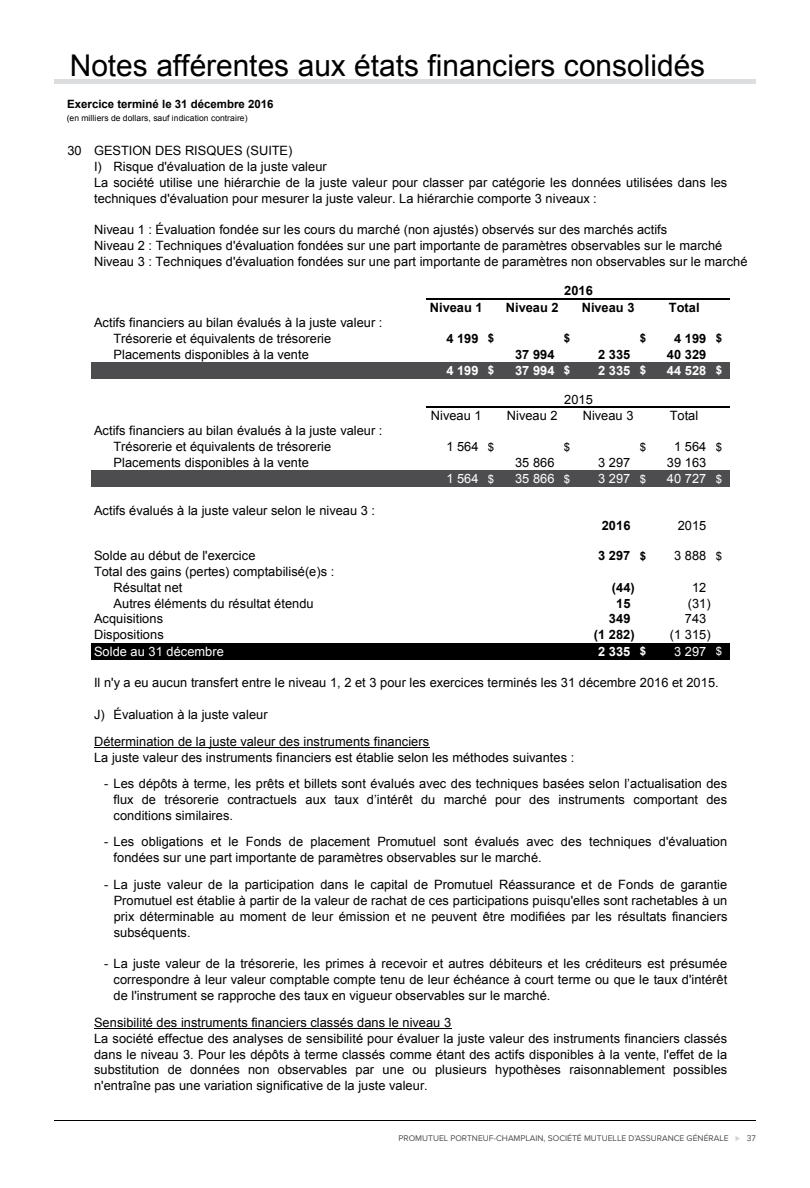
<style>
.page{position:relative;width:810px;height:1188px;background:#fff}
.page>*{position:absolute;margin:0;border:0;box-sizing:border-box;transform-origin:0 0}
.t1{font:30px "Arial";color:#000}
.t2{font:12.9px/15.9px "Arial";letter-spacing:.005em;color:#000}
.t3{font:700 12.9px "Arial";letter-spacing:.005em;color:#000}
.t4{font:12.9px "Arial";letter-spacing:.005em;color:#fff}
.t5{font:700 12.9px "Arial";letter-spacing:.005em;color:#fff}
.t6{font:700 11.4px "Arial";letter-spacing:-.005em;color:#000}
.t7{font:11.4px "Arial";color:#000}
.t8{font:8.55px "Proxima Nova";color:#4d4d4f}
.t9{font:8.55px "Arial";letter-spacing:.005em;color:#000}
.s1{font-size:11.4px}
.s2{color:#d1d3d4}
</style>
<div class="page">
<hr style="left:54px;top:1120px;width:702px;height:1px;background:#000">
<hr style="left:54px;top:79px;width:702px;height:4px;background:#dcddde">
<div style="left:92px;top:362px;width:638px;height:16px;background:#4d4d4f"></div>
<div style="left:92px;top:471px;width:638px;height:16px;background:#4d4d4f"></div>
<div style="left:92px;top:643px;width:638px;height:16px;background:#000"></div>
<hr style="left:94px;top:747px;width:336px;height:1px;background:#000">
<hr style="left:94px;top:1028px;width:357px;height:1px;background:#000">
<hr style="left:426px;top:298px;width:304px;height:1px;background:#000">
<hr style="left:426px;top:407px;width:304px;height:1px;background:#000">
<h1 class="t1" style="left:70px;top:46px;width:637px">Notes afférentes aux états financiers consolidés</h1>
<p class="t6" style="left:67px;top:97px;width:208px">Exercice terminé le 31 décembre 2016</p>
<p class="t9" style="left:67px;top:112px;width:182px">(en milliers de dollars, sauf indication contraire)</p>
<p class="t2" style="left:94px;top:142px;width:234px;text-indent:-27px">30 GESTION DES RISQUES (SUITE)<br>I) Risque d'évaluation de la juste valeur</p>
<p class="t2" style="left:94px;top:174px;width:635px">La société utilise une hiérarchie de la juste valeur pour classer par catégorie les données utilisées dans les techniques d'évaluation pour mesurer la juste valeur. La hiérarchie comporte 3 niveaux :</p>
<p class="t2" style="left:94px;top:222px;width:655px">Niveau 1 : Évaluation fondée sur les cours du marché (non ajustés) observés sur des marchés actifs<br>Niveau 2 : Techniques d'évaluation fondées sur une part importante de paramètres observables sur le marché<br>Niveau 3 : Techniques d'évaluation fondées sur une part importante de paramètres non observables sur le marché</p>
<p class="t3" style="left:564px;top:282px;width:30px">2016</p>
<p class="t2" style="left:114px;top:314px;width:270px;text-indent:-19px">Actifs financiers au bilan évalués à la juste valeur :<br>Trésorerie et équivalents de trésorerie</p>
<p class="t3" style="left:430px;top:299px;width:54px">Niveau 1</p>
<p class="t3" style="left:506px;top:299px;width:54px">Niveau 2</p>
<p class="t3" style="left:582px;top:299px;width:54px">Niveau 3</p>
<p class="t3" style="left:669px;top:299px;width:32px">Total</p>
<p class="t3" style="left:446px;top:330px;width:49px">4 199 <span class="s1">$</span></p>
<p class="t6" style="left:564px;top:331px;width:8px">$</p>
<p class="t6" style="left:640px;top:331px;width:8px">$</p>
<p class="t3" style="left:674px;top:330px;width:49px">4 199 <span class="s1">$</span></p>
<p class="t2" style="left:114px;top:346px;width:197px">Placements disponibles à la vente</p>
<p class="t3" style="left:515px;top:345px;width:41px">37 994</p>
<p class="t3" style="left:598px;top:345px;width:34px">2 335</p>
<p class="t3" style="left:667px;top:345px;width:41px">40 329</p>
<p class="t5" style="left:446px;top:362px;width:49px">4 199 <span class="s1">$</span></p>
<p class="t5" style="left:515px;top:362px;width:57px">37 994 <span class="s1">$</span></p>
<p class="t5" style="left:598px;top:362px;width:49px">2 335 <span class="s1">$</span></p>
<p class="t5" style="left:667px;top:362px;width:57px">44 528 <span class="s1">$</span></p>
<p class="t2" style="left:431px;top:407px;width:52px">Niveau 1</p>
<p class="t2" style="left:507px;top:407px;width:52px">Niveau 2</p>
<p class="t2" style="left:583px;top:407px;width:52px">Niveau 3</p>
<p class="t2" style="left:670px;top:407px;width:30px">Total</p>
<p class="t2" style="left:114px;top:423px;width:270px;text-indent:-19px">Actifs financiers au bilan évalués à la juste valeur :<br>Trésorerie et équivalents de trésorerie</p>
<p class="t2" style="left:564px;top:391px;width:30px">2015</p>
<p class="t2" style="left:446px;top:439px;width:49px">1 564 <span class="s1">$</span></p>
<p class="t7" style="left:564px;top:439px;width:8px">$</p>
<p class="t7" style="left:640px;top:439px;width:8px">$</p>
<p class="t2" style="left:674px;top:439px;width:49px">1 564 <span class="s1">$</span></p>
<p class="t2" style="left:114px;top:455px;width:197px">Placements disponibles à la vente</p>
<p class="t2" style="left:515px;top:455px;width:41px">35 866</p>
<p class="t2" style="left:598px;top:455px;width:34px">3 297</p>
<p class="t2" style="left:667px;top:455px;width:41px">39 163</p>
<p class="t4" style="left:446px;top:470px;width:49px">1 564 <span class="s1">$</span></p>
<p class="t4" style="left:515px;top:470px;width:57px">35 866 <span class="s1">$</span></p>
<p class="t4" style="left:598px;top:470px;width:49px">3 297 <span class="s1">$</span></p>
<p class="t4" style="left:667px;top:470px;width:57px">40 727 <span class="s1">$</span></p>
<p class="t2" style="left:94px;top:503px;width:283px">Actifs évalués à la juste valeur selon le niveau 3 :</p>
<p class="t3" style="left:602px;top:517px;width:30px">2016</p>
<p class="t2" style="left:678px;top:518px;width:30px">2015</p>
<p class="t2" style="left:94px;top:548px;width:163px">Solde au début de l'exercice</p>
<p class="t3" style="left:598px;top:547px;width:49px">3 297 <span class="s1">$</span></p>
<p class="t2" style="left:674px;top:548px;width:49px">3 888 <span class="s1">$</span></p>
<p class="t2" style="left:114px;top:563px;width:222px;text-indent:-20px">Total des gains (pertes) comptabilisé(e)s :<br>Résultat net</p>
<p class="t3" style="left:612px;top:579px;width:24px">(44)</p>
<p class="t2" style="left:692px;top:579px;width:16px">12</p>
<p class="t2" style="left:114px;top:595px;width:202px">Autres éléments du résultat étendu</p>
<p class="t3" style="left:616px;top:594px;width:16px">15</p>
<p class="t2" style="left:688px;top:595px;width:24px">(31)</p>
<p class="t2" style="left:94px;top:611px;width:71px">Acquisitions</p>
<p class="t3" style="left:609px;top:610px;width:23px">349</p>
<p class="t2" style="left:685px;top:611px;width:23px">743</p>
<p class="t2" style="left:94px;top:627px;width:71px">Dispositions</p>
<p class="t3" style="left:594px;top:626px;width:42px">(1 282)</p>
<p class="t2" style="left:670px;top:627px;width:42px">(1 315)</p>
<p class="t4" style="left:94px;top:643px;width:131px">Solde au 31 décembre</p>
<p class="t5" style="left:598px;top:643px;width:49px">2 335 <span class="s1">$</span></p>
<p class="t4" style="left:674px;top:643px;width:49px">3 297 <span class="s1">$</span></p>
<p class="t2" style="left:94px;top:675px;width:626px">Il n'y a eu aucun transfert entre le niveau 1, 2 et 3 pour les exercices terminés les 31 décembre 2016 et 2015.</p>
<p class="t2" style="left:94px;top:701px;width:337px;line-height:26.8px">J) Évaluation à la juste valeur<br>Détermination de la juste valeur des instruments financiers</p>
<p class="t2" style="left:94px;top:749px;width:482px">La juste valeur des instruments financiers est établie selon les méthodes suivantes :</p>
<p class="t2" style="left:104px;top:776px;width:624px">- Les dépôts à terme, les prêts et billets sont évalués avec des techniques basées selon l’actualisation des</p>
<p class="t2" style="left:114px;top:792px;width:615px">flux de trésorerie contractuels aux taux d’intérêt du marché pour des instruments comportant des conditions similaires.</p>
<p class="t2" style="left:104px;top:834px;width:625px">- Les obligations et le Fonds de placement Promutuel sont évalués avec des techniques d'évaluation</p>
<p class="t2" style="left:104px;top:877px;width:625px">- La juste valeur de la participation dans le capital de Promutuel Réassurance et de Fonds de garantie</p>
<p class="t2" style="left:114px;top:850px;width:430px">fondées sur une part importante de paramètres observables sur le marché.</p>
<p class="t2" style="left:114px;top:892px;width:615px;text-align:justify">Promutuel est établie à partir de la valeur de rachat de ces participations puisqu'elles sont rachetables à un prix déterminable au moment de leur émission et ne peuvent être modifiées par les résultats financiers subséquents.</p>
<p class="t2" style="left:104px;top:956px;width:625px">- La juste valeur de la trésorerie, les primes à recevoir et autres débiteurs et les créditeurs est présumée</p>
<p class="t2" style="left:114px;top:972px;width:615px">correspondre à leur valeur comptable compte tenu de leur échéance à court terme ou que le taux d'intérêt de l'instrument se rapproche des taux en vigueur observables sur le marché.</p>
<p class="t2" style="left:94px;top:1030px;width:635px;text-align:justify">La société effectue des analyses de sensibilité pour évaluer la juste valeur des instruments financiers classés dans le niveau 3. Pour les dépôts à terme classés comme étant des actifs disponibles à la vente, l'effet de la substitution de données non observables par une ou plusieurs hypothèses raisonnablement possibles n'entraîne pas une variation significative de la juste valeur.</p>
<p class="t2" style="left:94px;top:1014px;width:359px">Sensibilité des instruments financiers classés dans le niveau 3</p>
<p class="t8" style="left:398px;top:1133px;width:359px">PROMUTUEL PORTNEUF-CHAMPLAIN, SOCIÉTÉ MUTUELLE D’ASSURANCE GÉNÉRALE <span class="s2">⊲</span> 37</p>
</div>
